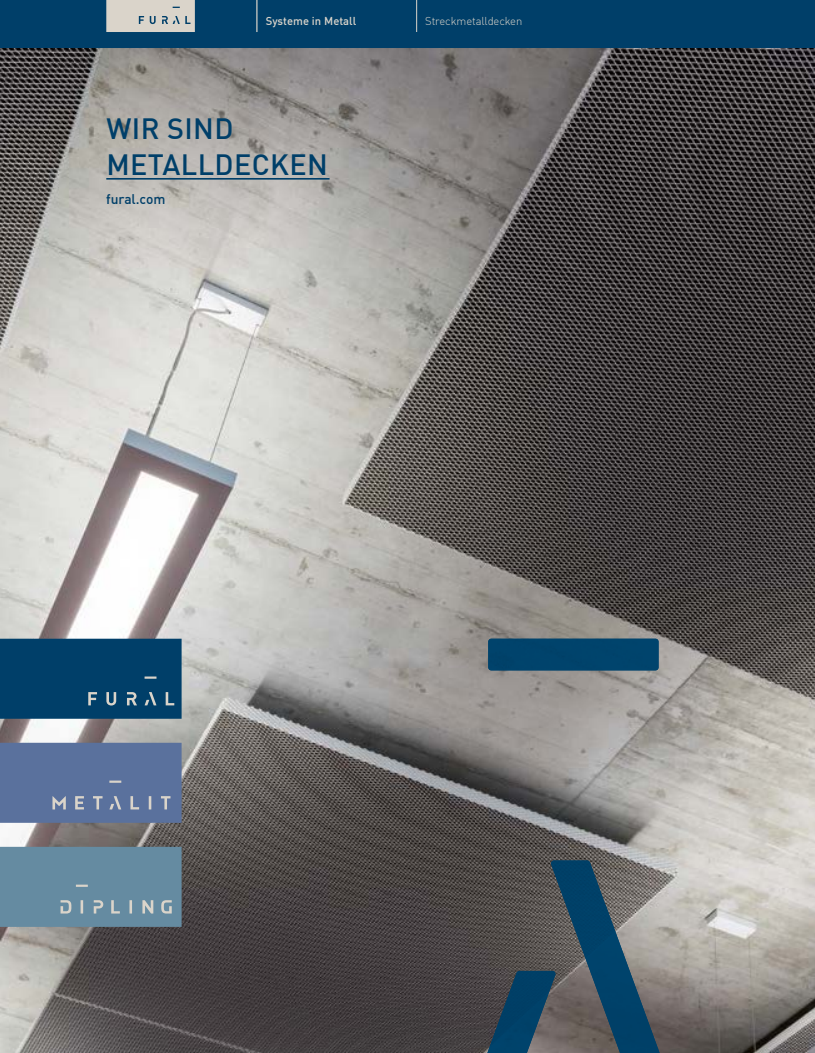
<style>
.page{position:relative;width:815px;height:1053px;background:#fff}
.page>*{position:absolute;margin:0;border:0;box-sizing:border-box;transform-origin:0 0}
.t1{font:500 28.75px/36.2px "DIN Pro";letter-spacing:.015em;color:#003f69}
.t2{font:500 13.75px "DIN Pro";letter-spacing:-.005em;color:#003f69}
.t3{font:300 11.25px "DIN Pro";letter-spacing:-.01em;color:#dad4ca}
.t4{font:500 11.25px "DIN Pro";letter-spacing:.005em;color:#dad4ca}
</style>
<div class="page">
<div style="left:0;top:0;width:815px;height:1052px;background:#003f69"></div>
<img style="left:0;top:48px;width:815px;height:1004px">
<img style="left:488px;top:638px;width:171px;height:32px">
<img style="left:487px;top:970px;width:63px;height:82px">
<img style="left:550px;top:860px;width:110px;height:192px">
<div style="left:0;top:846px;width:182px;height:80px;background:#658ba1"></div>
<div style="left:0;top:742px;width:182px;height:80px;background:#5a719d"></div>
<svg style="left:0;top:638px;width:182px;height:80px"></svg>
<hr style="left:106px;top:178px;width:224px;height:2px;background:#003f69">
<hr style="left:256px;top:0;width:1px;height:32px;background:#dad4ca">
<hr style="left:416px;top:0;width:1px;height:32px;background:#dad4ca">
<svg style="left:106px;top:0;width:89px;height:32px;background:#cfccc5"></svg>
<p class="t4" style="left:266px;top:12px;width:92px">Systeme in Metall</p>
<p class="t3" style="left:425px;top:12px;width:99px">Streckmetalldecken</p>
<p class="t1" style="left:106px;top:108px;width:223px">WIR SIND<br>METALLDECKEN</p>
<p class="t2" style="left:106px;top:188px;width:61px">fural.com</p>
</div>
